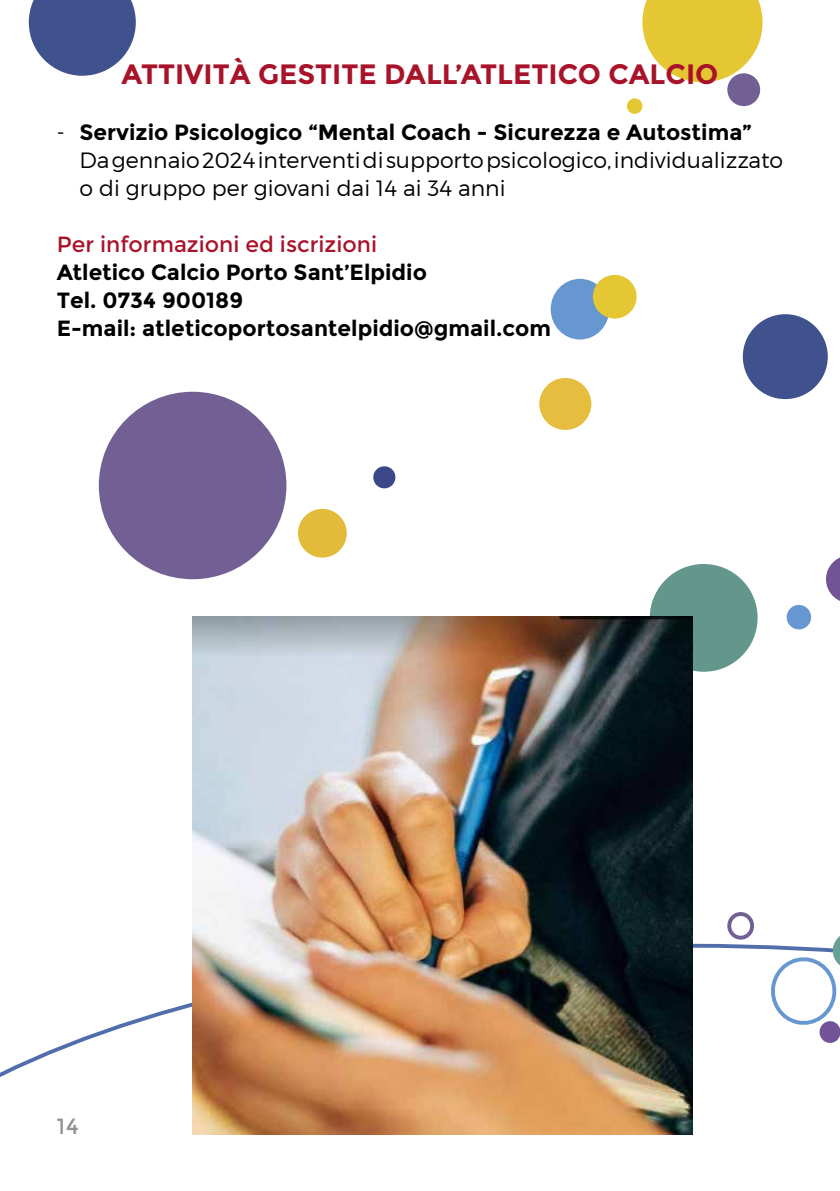
<style>
.page{position:relative;width:840px;height:1191px;background:#fff}
.page>*{position:absolute;margin:0;border:0;box-sizing:border-box;transform-origin:0 0}
.t1{font:700 28px "Montserrat";color:#a9132a}
.t2{font:300 22px/28px "Montserrat";color:#000}
.t3{font:700 22px/28px "Montserrat";color:#000}
.t4{font:22px "Montserrat";color:#a9132a}
.t5{font:22px "Montserrat";color:#939393}
.s1{font-weight:700}
</style>
<div class="page">
<div style="left:649px;top:564px;width:108px;height:108px;background:#63978b;border-radius:50%"></div>
<svg style="left:0;top:906px;width:769px;height:229px"></svg>
<svg style="left:769px;top:937px;width:70px;height:106px"></svg>
<svg style="left:826px;top:558px;width:13px;height:43px"></svg>
<div style="left:373px;top:466px;width:22px;height:22px;background:#3a4788;border-radius:50%"></div>
<div style="left:727px;top:912px;width:26px;height:27px;border:4px solid #725f94;border-radius:50%"></div>
<div style="left:786px;top:605px;width:24px;height:24px;background:#6797d0;border-radius:50%"></div>
<svg style="left:627px;top:0;width:135px;height:114px"></svg>
<svg style="left:29px;top:0;width:107px;height:76px"></svg>
<div style="left:298px;top:509px;width:48px;height:48px;background:#e2bb3b;border-radius:50%"></div>
<div style="left:550px;top:279px;width:59px;height:60px;background:#6797d0;border-radius:50%"></div>
<div style="left:592px;top:275px;width:44px;height:43px;background:#e5c733;border-radius:50%"></div>
<div style="left:99px;top:392px;width:187px;height:187px;background:#725f94;border-radius:50%"></div>
<div style="left:539px;top:378px;width:52px;height:52px;background:#e5be40;border-radius:50%"></div>
<div style="left:742px;top:314px;width:85px;height:85px;background:#3f528d;border-radius:50%"></div>
<img style="left:192px;top:617px;width:499px;height:517px">
<p class="t1" style="left:121px;top:57px;width:598px">ATTIVITÀ GESTITE DALL’ATLETICO CALCIO</p>
<p class="t2" style="left:79px;top:118px;width:705px;text-indent:-23px">- <span class="s1">Servizio Psicologico “Mental Coach - Sicurezza e Autostima”<br></span>Da gennaio 2024 interventi di supporto psicologico, individualizzato o di gruppo per giovani dai 14 ai 34 anni</p>
<p class="t4" style="left:57px;top:231px;width:322px">Per informazioni ed iscrizioni</p>
<p class="t3" style="left:57px;top:258px;width:495px">Atletico Calcio Porto Sant’Elpidio<br>Tel. 0734 900189<br>E-mail: atleticoportosantelpidio@gmail.com</p>
<p class="t5" style="left:57px;top:1113px;width:23px">14</p>
</div>
